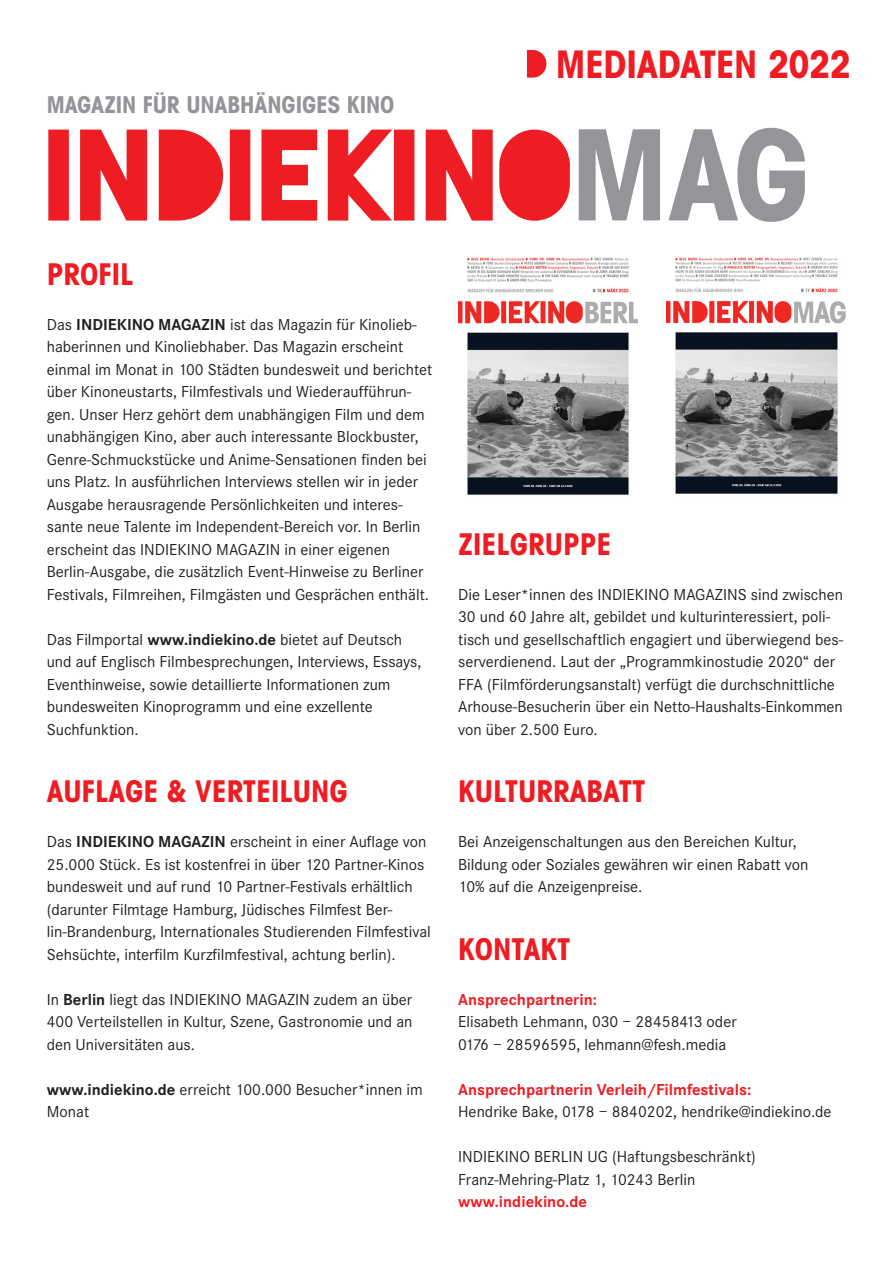
<style>
.page{position:relative;width:893px;height:1263px;background:#fff}
.page>*{position:absolute;margin:0;border:0;box-sizing:border-box;transform-origin:0 0}
.t1{font:700 condensed 38.1px "Avant Garde";letter-spacing:-.015em;color:#ee1d23}
.t2{font:700 condensed 30px "Avant Garde";color:#ee1d23}
.t3{font:700 condensed 23.25px "Avant Garde";letter-spacing:-.005em;color:#939598}
.t4{font:16.5px/22.5px "Corporate S";color:#231f20}
.t5{font:700 16.5px "Corporate S";color:#ee1d23}
.s1{font-weight:700}
</style>
<div class="page">
<svg style="left:527px;top:50px;width:19px;height:28px"></svg>
<svg style="left:48px;top:130px;width:522px;height:91px;fill:#ee1d23"></svg>
<svg style="left:579px;top:128px;width:226px;height:94px"></svg>
<img style="left:458px;top:257px;width:180px;height:238px">
<img style="left:667px;top:257px;width:179px;height:237px">
<h3 class="t3" style="left:47px;top:90px;width:349px">MAGAZIN FÜR UNABHÄNGIGES KINO</h3>
<h1 class="t1" style="left:556px;top:39px;width:296px">MEDIADATEN 2022</h1>
<h2 class="t2" style="left:47px;top:254px;width:88px">PROFIL</h2>
<p class="t4" style="left:47px;top:313px;width:387px">Das <span class="s1">INDIEKINO MAGAZIN</span> ist das Magazin für Kinolieb&shy;haberinnen und Kinoliebhaber. Das Magazin erscheint einmal im Monat in 100 Städten bundesweit und berichtet über Kinoneustarts, Filmfestivals und Wiederaufführun&shy;gen. Unser Herz gehört dem unabhängigen Film und dem unabhängigen Kino, aber auch interessante Blockbuster, Genre-Schmuckstücke und Anime-Sensationen finden bei uns Platz. In ausführlichen Interviews stellen wir in jeder Ausgabe herausragende Persönlichkeiten und interes&shy;sante neue Talente im Independent-Bereich vor. In Berlin erscheint das INDIEKINO MAGAZIN in einer eigenen Berlin-Ausgabe, die zusätzlich Event-Hinweise zu Berliner Festivals, Filmreihen, Filmgästen und Gesprächen enthält.</p>
<p class="t4" style="left:47px;top:628px;width:376px">Das Filmportal <span class="s1">www.indiekino.de</span> bietet auf Deutsch und auf Englisch Filmbesprechungen, Interviews, Essays, Eventhinweise, sowie detaillierte Informationen zum bundesweiten Kinoprogramm und eine exzellente Suchfunktion.</p>
<h2 class="t2" style="left:47px;top:772px;width:265px">AUFLAGE &amp; VERTEILUNG</h2>
<p class="t4" style="left:47px;top:831px;width:386px">Das <span class="s1">INDIEKINO MAGAZIN</span> erscheint in einer Auflage von 25.000 Stück. Es ist kostenfrei in über 120 Partner-Kinos bundesweit und auf rund 10 Partner-Festivals erhältlich (darunter Filmtage Hamburg, Jüdisches Filmfest Ber&shy;lin-Brandenburg, Internationales Studierenden Filmfestival Sehsüchte, interfilm Kurzfilmfestival, achtung berlin).</p>
<p class="t4" style="left:47px;top:988px;width:367px;text-align:justify">In <span class="s1">Berlin</span> liegt das INDIEKINO MAGAZIN zudem an über 400 Verteilstellen in Kultur, Szene, Gastronomie und an den Universitäten aus.</p>
<p class="t4" style="left:47px;top:1078px;width:377px"><span class="s1">www.indiekino.de</span> erreicht 100.000 Besucher*innen im<br>Monat</p>
<h2 class="t2" style="left:458px;top:524px;width:155px">ZIELGRUPPE</h2>
<p class="t4" style="left:458px;top:583px;width:387px">Die Leser*innen des INDIEKINO MAGAZINS sind zwischen 30 und 60 Jahre alt, gebildet und kulturinteressiert, poli&shy;tisch und gesellschaftlich engagiert und überwiegend bes&shy;serverdienend. Laut der „Programmkinostudie 2020“ der FFA (Filmförderungsanstalt) verfügt die durchschnittliche Arhouse-Besucherin über ein Netto-Haushalts-Einkommen von über 2.500 Euro.</p>
<h2 class="t2" style="left:458px;top:772px;width:64px">KULTURRABATT</h2>
<p class="t4" style="left:458px;top:831px;width:352px">Bei Anzeigenschaltungen aus den Bereichen Kultur,<br>Bildung oder Soziales gewähren wir einen Rabatt von<br>10% auf die Anzeigenpreise.</p>
<h2 class="t2" style="left:458px;top:929px;width:114px">KONTAKT</h2>
<p class="t5" style="left:458px;top:990px;width:140px">Ansprechpartnerin:</p>
<p class="t4" style="left:458px;top:1011px;width:280px">Elisabeth Lehmann, 030 – 28458413 oder<br>0176 – 28596595, lehmann@fesh.media</p>
<p class="t5" style="left:458px;top:1080px;width:294px">Ansprechpartnerin Verleih/Filmfestivals:</p>
<p class="t4" style="left:458px;top:1101px;width:375px">Hendrike Bake, 0178 – 8840202, hendrike@indiekino.de</p>
<p class="t4" style="left:458px;top:1146px;width:299px">INDIEKINO BERLIN UG (Haftungsbeschränkt)<br>Franz-Mehring-Platz 1, 10243 Berlin</p>
<p class="t5" style="left:458px;top:1192px;width:130px">www.indiekino.de</p>
</div>
